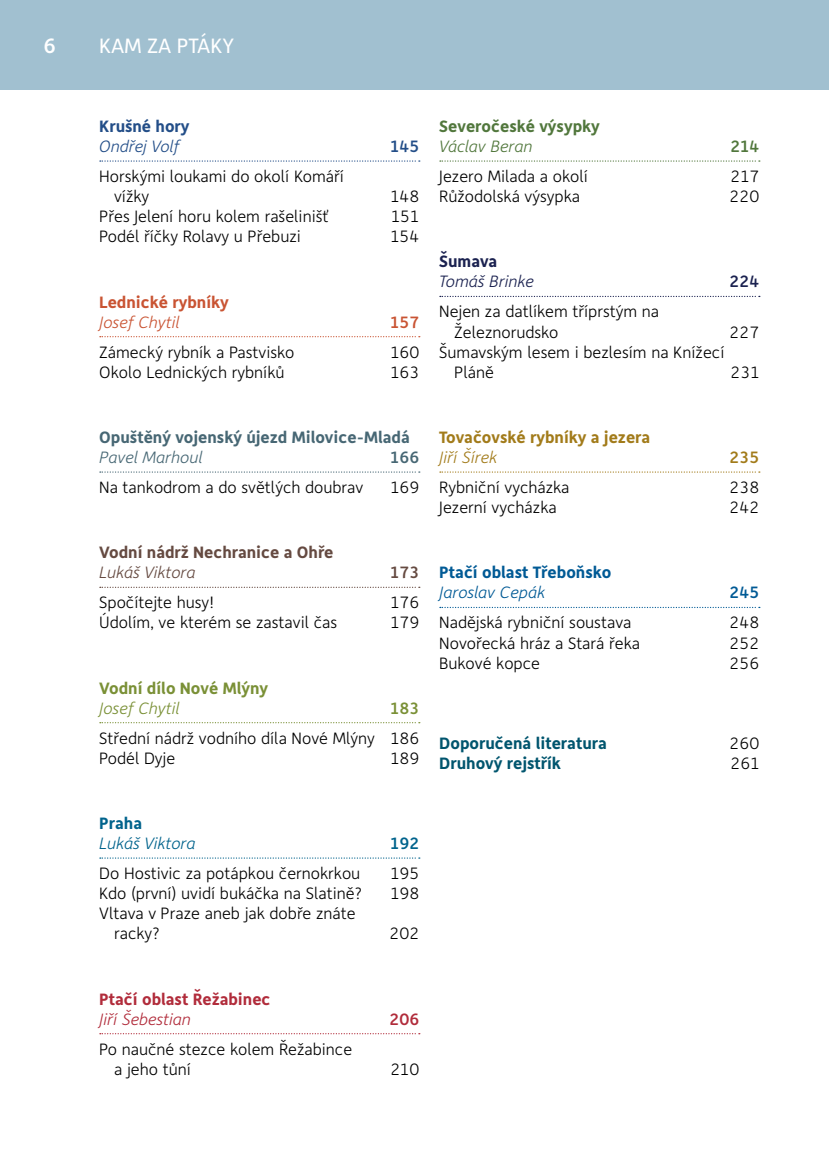
<style>
.page{position:relative;width:829px;height:1166px;background:#fff}
.page>*{position:absolute;margin:0;border:0;box-sizing:border-box;transform-origin:0 0}
.zahlavi_leve_Besky{font:21px "Depot";color:#fff}
.t1{font:500 21px "Depot";color:#fff}
.text_obsahh{font:300 16.62px/20.1px "Depot";color:#000}
.obsah_kapitola{font:700 16.62px/20.1px "Depot";color:#476774}
.obsah_kapitola-2{font:700 16.62px/20.1px "Depot";color:#654a41}
.text_obsahh-2{font:700 16.62px "Depot";color:#00556e}
.obsah_kapitola-3{font:700 16.62px/20.1px "Depot";color:#a27b1a}
.obsah_kapitola-4{font:700 16.62px/20.1px "Depot";color:#005a95}
.obsah_kapitola-5{font:700 16.62px/20.1px "Depot";color:#b12c3b}
.obsah_kapitola-6{font:700 16.62px/20.1px "Depot";color:#51773c}
.obsah_kapitola-7{font:700 16.62px/20.1px "Depot";color:#7a9036}
.obsah_kapitola-8{font:700 16.62px/20.1px "Depot";color:#c95433}
.obsah_kapitola-9{font:700 16.62px/20.1px "Depot";color:#234e88}
.obsah_kapitola-10{font:italic 300 16.62px/20.1px "Depot";color:#1b2250}
.obsah_kapitola-11{font:italic 300 16.62px/20.1px "Depot";color:#00638c}
.obsah_kapitola-12{font:500 16.62px "Depot";color:#51773c}
.obsah_kapitola-13{font:500 16.62px "Depot";color:#1b2250}
.obsah_kapitola-14{font:500 16.62px "Depot";color:#a27b1a}
.obsah_kapitola-15{font:500 16.62px "Depot";color:#005a95}
.obsah_kapitola-16{font:500 16.62px "Depot";color:#234e88}
.obsah_kapitola-17{font:500 16.62px "Depot";color:#c95433}
.obsah_kapitola-18{font:500 16.62px "Depot";color:#476774}
.obsah_kapitola-19{font:500 16.62px "Depot";color:#654a41}
.obsah_kapitola-20{font:500 16.62px "Depot";color:#7a9036}
.obsah_kapitola-21{font:500 16.62px "Depot";color:#00638c}
.obsah_kapitola-22{font:500 16.62px "Depot";color:#b12c3b}
.s1{font-weight:300;font-style:italic}
.s2{font-weight:700;font-style:normal}
</style>
<div class="page">
<hr style="left:828px;top:0;width:1px;height:89px;background:#a1c0d0">
<div style="left:0;top:0;width:828px;height:89px;background:#a1c0d0"></div>
<svg style="left:440px;top:160px;width:319px;height:2px"></svg>
<svg style="left:440px;top:296px;width:319px;height:1px"></svg>
<svg style="left:440px;top:471px;width:319px;height:2px"></svg>
<svg style="left:440px;top:607px;width:319px;height:1px"></svg>
<svg style="left:100px;top:160px;width:320px;height:2px"></svg>
<svg style="left:100px;top:336px;width:320px;height:1px"></svg>
<svg style="left:100px;top:471px;width:320px;height:2px"></svg>
<svg style="left:100px;top:587px;width:320px;height:1px"></svg>
<svg style="left:100px;top:722px;width:320px;height:1px"></svg>
<svg style="left:100px;top:857px;width:320px;height:2px"></svg>
<svg style="left:100px;top:1033px;width:320px;height:1px"></svg>
<p class="t1" style="left:43px;top:32px;width:14px">6</p>
<p class="zahlavi_leve_Besky" style="left:99px;top:33px;width:136px">KAM ZA PTÁKY</p>
<p class="obsah_kapitola-9" style="left:99px;top:115px;width:92px">Krušné hory<br><span class="s1">Ondřej Volf</span></p>
<p class="text_obsahh" style="left:114px;top:166px;width:231px;text-indent:-15px">Horskými loukami do okolí Komáří vížky</p>
<p class="obsah_kapitola-16" style="left:390px;top:136px;width:31px">145</p>
<p class="text_obsahh" style="left:390px;top:186px;width:31px">148</p>
<p class="text_obsahh" style="left:99px;top:206px;width:231px">Přes Jelení horu kolem rašelinišť</p>
<p class="text_obsahh" style="left:391px;top:206px;width:30px">151</p>
<p class="text_obsahh" style="left:99px;top:226px;width:203px">Podél říčky Rolavy u Přebuzi</p>
<p class="text_obsahh" style="left:390px;top:226px;width:31px">154</p>
<p class="obsah_kapitola-8" style="left:99px;top:291px;width:131px">Lednické rybníky<br><span class="s1">Josef Chytil</span></p>
<p class="obsah_kapitola-17" style="left:390px;top:311px;width:31px">157</p>
<p class="text_obsahh" style="left:99px;top:342px;width:197px">Zámecký rybník a Pastvisko</p>
<p class="text_obsahh" style="left:390px;top:342px;width:31px">160</p>
<p class="text_obsahh" style="left:99px;top:362px;width:187px">Okolo Lednických rybníků</p>
<p class="text_obsahh" style="left:390px;top:362px;width:31px">163</p>
<p class="obsah_kapitola-6" style="left:439px;top:115px;width:162px">Severočeské výsypky<br><span class="s1">Václav Beran</span></p>
<p class="obsah_kapitola-12" style="left:730px;top:136px;width:31px">214</p>
<p class="text_obsahh" style="left:439px;top:166px;width:150px">Jezero Milada a okolí</p>
<p class="text_obsahh" style="left:730px;top:166px;width:31px">217</p>
<p class="text_obsahh" style="left:439px;top:186px;width:142px">Růžodolská výsypka</p>
<p class="text_obsahh" style="left:729px;top:186px;width:31px">220</p>
<p class="obsah_kapitola-10" style="left:439px;top:251px;width:96px"><span class="s2">Šumava<br></span>Tomáš Brinke</p>
<p class="text_obsahh" style="left:454px;top:301px;width:206px;text-indent:-15px">Nejen za datlíkem tříprstým na<br>Železnorudsko</p>
<p class="obsah_kapitola-13" style="left:729px;top:271px;width:31px">224</p>
<p class="text_obsahh" style="left:729px;top:321px;width:31px">227</p>
<p class="text_obsahh" style="left:454px;top:342px;width:272px;text-indent:-15px">Šumavským lesem i bezlesím na Knížecí<br>Pláně</p>
<p class="text_obsahh" style="left:730px;top:362px;width:31px">231</p>
<p class="obsah_kapitola" style="left:99px;top:426px;width:312px">Opuštěný vojenský újezd Milovice-Mladá<br><span class="s1">Pavel Marhoul</span></p>
<p class="obsah_kapitola-18" style="left:390px;top:447px;width:31px">166</p>
<p class="text_obsahh" style="left:99px;top:477px;width:265px">Na tankodrom a do světlých doubrav</p>
<p class="text_obsahh" style="left:390px;top:477px;width:31px">169</p>
<p class="obsah_kapitola-2" style="left:99px;top:542px;width:236px">Vodní nádrž Nechranice a Ohře<br><span class="s1">Lukáš Viktora</span></p>
<p class="obsah_kapitola-19" style="left:390px;top:562px;width:31px">173</p>
<p class="text_obsahh" style="left:99px;top:592px;width:117px">Spočítejte husy!</p>
<p class="text_obsahh" style="left:390px;top:592px;width:31px">176</p>
<p class="text_obsahh" style="left:99px;top:612px;width:239px">Údolím, ve kterém se zastavil čas</p>
<p class="text_obsahh" style="left:390px;top:612px;width:31px">179</p>
<p class="obsah_kapitola-7" style="left:99px;top:677px;width:170px">Vodní dílo Nové Mlýny<br><span class="s1">Josef Chytil</span></p>
<p class="obsah_kapitola-20" style="left:390px;top:697px;width:31px">183</p>
<p class="text_obsahh" style="left:99px;top:727px;width:321px">Střední nádrž vodního díla Nové Mlýny 186</p>
<p class="text_obsahh" style="left:99px;top:748px;width:78px">Podél Dyje</p>
<p class="text_obsahh" style="left:390px;top:748px;width:31px">189</p>
<p class="obsah_kapitola-11" style="left:99px;top:813px;width:98px"><span class="s2">Praha<br></span>Lukáš Viktora</p>
<p class="obsah_kapitola-21" style="left:390px;top:833px;width:31px">192</p>
<p class="text_obsahh" style="left:99px;top:863px;width:262px">Do Hostivic za potápkou černokrkou</p>
<p class="text_obsahh" style="left:390px;top:863px;width:31px">195</p>
<p class="text_obsahh" style="left:99px;top:883px;width:264px">Kdo (první) uvidí bukáčka na Slatině?</p>
<p class="text_obsahh" style="left:390px;top:883px;width:31px">198</p>
<p class="text_obsahh" style="left:114px;top:903px;width:243px;text-indent:-15px">Vltava v Praze aneb jak dobře znáte racky?</p>
<p class="text_obsahh" style="left:389px;top:923px;width:31px">202</p>
<p class="obsah_kapitola-5" style="left:99px;top:988px;width:173px">Ptačí oblast Řežabinec<br><span class="s1">Jiří Šebestian</span></p>
<p class="text_obsahh" style="left:114px;top:1038px;width:239px;text-indent:-15px">Po naučné stezce kolem Řežabince a jeho tůní</p>
<p class="obsah_kapitola-22" style="left:389px;top:1008px;width:31px">206</p>
<p class="text_obsahh" style="left:390px;top:1059px;width:31px">210</p>
<p class="obsah_kapitola-3" style="left:439px;top:426px;width:212px">Tovačovské rybníky a jezera<br><span class="s1">Jiří Šírek</span></p>
<p class="obsah_kapitola-14" style="left:729px;top:447px;width:31px">235</p>
<p class="text_obsahh" style="left:439px;top:477px;width:132px">Rybniční vycházka</p>
<p class="text_obsahh" style="left:729px;top:477px;width:31px">238</p>
<p class="text_obsahh" style="left:439px;top:497px;width:119px">Jezerní vycházka</p>
<p class="text_obsahh" style="left:729px;top:497px;width:31px">242</p>
<p class="obsah_kapitola-4" style="left:439px;top:562px;width:173px">Ptačí oblast Třeboňsko<br><span class="s1">Jaroslav Cepák</span></p>
<p class="obsah_kapitola-15" style="left:729px;top:582px;width:31px">245</p>
<p class="text_obsahh" style="left:439px;top:612px;width:193px">Nadějská rybniční soustava</p>
<p class="text_obsahh" style="left:729px;top:612px;width:31px">248</p>
<p class="text_obsahh" style="left:439px;top:632px;width:202px">Novořecká hráz a Stará řeka</p>
<p class="text_obsahh" style="left:729px;top:632px;width:31px">252</p>
<p class="text_obsahh" style="left:439px;top:653px;width:102px">Bukové kopce</p>
<p class="text_obsahh" style="left:729px;top:653px;width:31px">256</p>
<p class="text_obsahh-2" style="left:439px;top:733px;width:169px">Doporučená literatura</p>
<p class="text_obsahh" style="left:729px;top:733px;width:31px">260</p>
<p class="text_obsahh-2" style="left:439px;top:753px;width:123px">Druhový rejstřík</p>
<p class="text_obsahh" style="left:730px;top:753px;width:31px">261</p>
</div>
